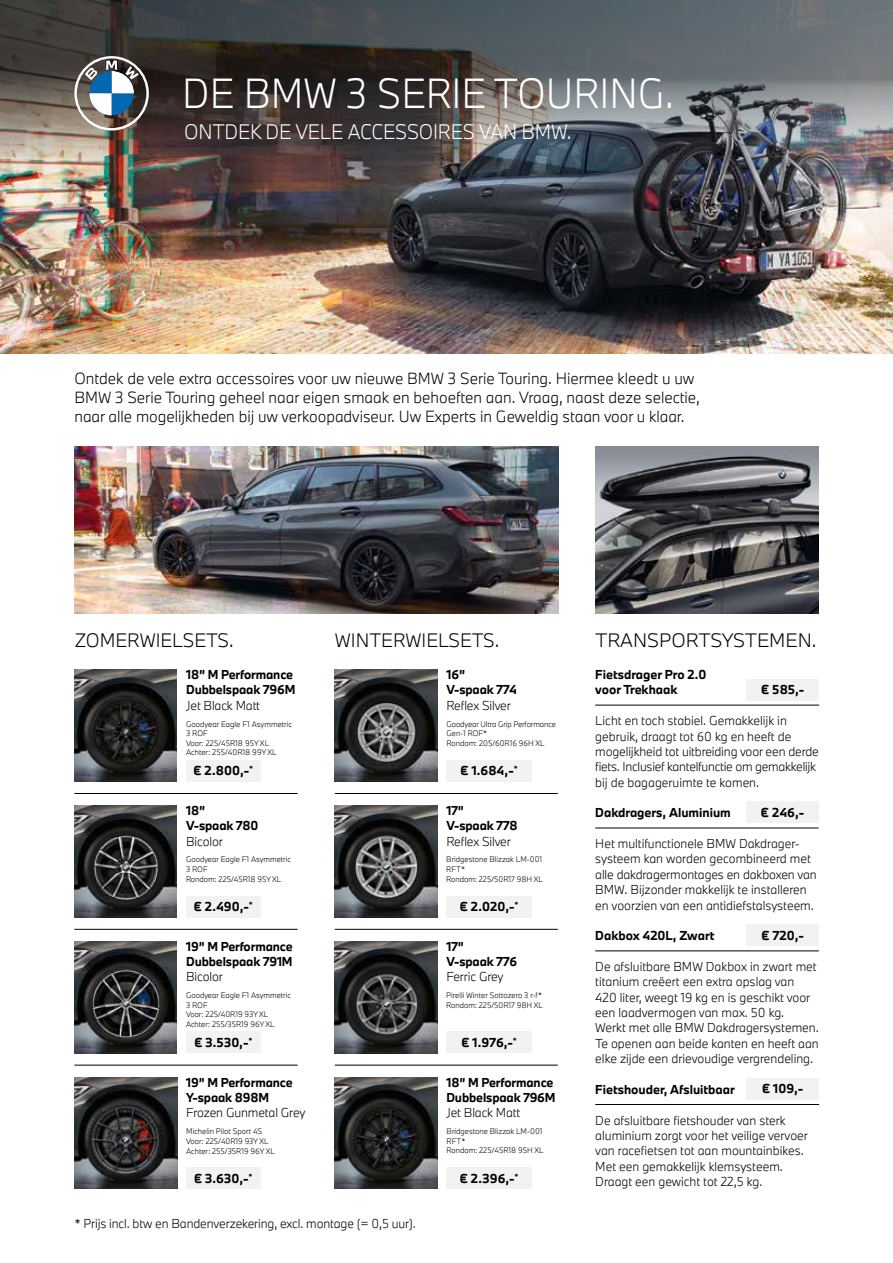
<style>
.page{position:relative;width:893px;height:1263px;background:#fff}
.page>*{position:absolute;margin:0;border:0;box-sizing:border-box;transform-origin:0 0}
.t1{font:300 39px "BMW Type Next";color:#fff;scale:.96 1}
.t2{font:300 19.5px "BMW Type Next";letter-spacing:-.01em;color:#fff;scale:.96 1}
.t3{font:300 18px "BMW Type Next";color:#000}
.t4{font:300 18px "BMW Type Next";color:#000;scale:1.04 1}
.t5{font:300 15px/19.2px "BMW Type Next";color:#000}
.t6{font:300 12px/15.3px "BMW Type Next";color:#000}
.t7{font:700 12px/15.3px "BMW Type Next";letter-spacing:-.01em;color:#000}
.t8{font:300 7.5px/9.6px "BMW Type Next";color:#000}
</style>
<div class="page">
<img style="left:74px;top:670px;width:103px;height:111px">
<img style="left:335px;top:670px;width:102px;height:111px">
<img style="left:74px;top:805px;width:103px;height:112px">
<img style="left:335px;top:805px;width:102px;height:112px">
<img style="left:335px;top:941px;width:102px;height:112px">
<img style="left:335px;top:1077px;width:102px;height:112px">
<img style="left:75px;top:1077px;width:102px;height:112px">
<img style="left:0;top:230px;width:893px;height:123px">
<img style="left:0;top:205px;width:893px;height:25px">
<img style="left:0;top:0;width:893px;height:205px">
<img style="left:74px;top:446px;width:484px;height:168px">
<img style="left:595px;top:446px;width:224px;height:168px">
<img style="left:74px;top:56px;width:75px;height:75px">
<hr style="left:335px;top:793px;width:223px;height:1px;background:#000">
<hr style="left:335px;top:929px;width:223px;height:1px;background:#000">
<hr style="left:335px;top:1065px;width:223px;height:1px;background:#000">
<div style="left:344px;top:961px;width:86px;height:84px;background:#000;opacity:.75"></div>
<div style="left:344px;top:826px;width:84px;height:84px;background:#000;opacity:.75"></div>
<div style="left:345px;top:690px;width:85px;height:85px;background:#000;opacity:.75"></div>
<hr style="left:74px;top:793px;width:224px;height:1px;background:#000">
<img style="left:85px;top:826px;width:82px;height:83px;border-radius:41px">
<img style="left:74px;top:941px;width:103px;height:112px">
<hr style="left:74px;top:929px;width:224px;height:1px;background:#000">
<hr style="left:74px;top:1065px;width:224px;height:1px;background:#000">
<img style="left:85px;top:962px;width:82px;height:83px;border-radius:41px">
<img style="left:85px;top:1097px;width:83px;height:83px;border-radius:41px">
<div style="left:186px;top:760px;width:74px;height:21px;background:#f2f2f2"></div>
<div style="left:186px;top:896px;width:74px;height:21px;background:#f2f2f2"></div>
<div style="left:186px;top:1032px;width:74px;height:21px;background:#f2f2f2"></div>
<div style="left:186px;top:1167px;width:74px;height:22px;background:#f2f2f2"></div>
<div style="left:446px;top:760px;width:85px;height:21px;background:#f2f2f2"></div>
<div style="left:446px;top:896px;width:85px;height:21px;background:#f2f2f2"></div>
<div style="left:446px;top:1032px;width:85px;height:21px;background:#f2f2f2"></div>
<div style="left:446px;top:1167px;width:85px;height:22px;background:#f2f2f2"></div>
<hr style="left:595px;top:705px;width:224px;height:1px;background:#000">
<hr style="left:595px;top:828px;width:224px;height:1px;background:#000">
<hr style="left:595px;top:951px;width:224px;height:1px;background:#000">
<hr style="left:595px;top:1104px;width:224px;height:1px;background:#000">
<div style="left:746px;top:924px;width:73px;height:22px;background:#f2f2f2"></div>
<div style="left:746px;top:1078px;width:73px;height:21px;background:#f2f2f2"></div>
<div style="left:746px;top:679px;width:73px;height:21px;background:#f2f2f2"></div>
<div style="left:746px;top:801px;width:73px;height:22px;background:#f2f2f2"></div>
<h1 class="t1" style="left:182px;top:67px;width:514px">DE BMW 3 SERIE TOURING.</h1>
<h2 class="t2" style="left:184px;top:119px;width:405px">ONTDEK DE VELE ACCESSOIRES VAN BMW.</h2>
<p class="t5" style="left:74px;top:368px;width:627px">Ontdek de vele extra accessoires voor uw nieuwe BMW 3 Serie Touring. Hiermee kleedt u uw<br>BMW 3 Serie Touring geheel naar eigen smaak en behoeften aan. Vraag, naast deze selectie, naar alle mogelijkheden bij uw verkoopadviseur. Uw Experts in Geweldig staan voor u klaar.</p>
<h3 class="t3" style="left:75px;top:627px;width:160px">ZOMERWIELSETS.</h3>
<h3 class="t3" style="left:335px;top:627px;width:166px">WINTERWIELSETS.</h3>
<h3 class="t4" style="left:595px;top:627px;width:215px">TRANSPORTSYSTEMEN.</h3>
<p class="t7" style="left:186px;top:667px;width:111px">18” M Performance<br>Dubbelspaak 796M</p>
<p class="t6" style="left:186px;top:697px;width:75px">Jet Black Matt</p>
<p class="t8" style="left:186px;top:719px;width:108px">Goodyear Eagle F1 Asymmetric<br>3 ROF<br>Voor: 225/45R18 95Y XL<br>Achter: 255/40R18 99Y XL</p>
<p class="t7" style="left:193px;top:763px;width:62px">€ 2.800,-<sup>*</sup></p>
<p class="t7" style="left:186px;top:802px;width:74px">18”<br>V-spaak 780</p>
<p class="t6" style="left:186px;top:833px;width:38px">Bicolor</p>
<p class="t8" style="left:186px;top:855px;width:107px">Goodyear Eagle F1 Asymmetric<br>3 ROF<br>Rondom: 225/45R18 95Y XL</p>
<p class="t7" style="left:194px;top:899px;width:61px">€ 2.490,-<sup>*</sup></p>
<p class="t7" style="left:186px;top:938px;width:108px">19” M Performance<br>Dubbelspaak 791M</p>
<p class="t6" style="left:186px;top:969px;width:38px">Bicolor</p>
<p class="t8" style="left:186px;top:990px;width:107px">Goodyear Eagle F1 Asymmetric<br>3 ROF<br>Voor: 225/40R19 93Y XL<br>Achter: 255/35R19 96Y XL</p>
<p class="t7" style="left:194px;top:1035px;width:60px">€ 3.530,-<sup>*</sup></p>
<p class="t7" style="left:186px;top:1074px;width:108px">19” M Performance<br>Y-spaak 898M</p>
<p class="t6" style="left:186px;top:1105px;width:121px">Frozen Gunmetal Grey</p>
<p class="t8" style="left:186px;top:1126px;width:90px">Michelin Pilot Sport 4S<br>Voor: 225/40R19 93Y XL<br>Achter: 255/35R19 96Y XL</p>
<p class="t7" style="left:194px;top:1170px;width:60px">€ 3.630,-<sup>*</sup></p>
<p class="t7" style="left:446px;top:667px;width:72px">16”<br>V-spaak 774</p>
<p class="t6" style="left:446px;top:697px;width:66px">Reflex Silver</p>
<p class="t8" style="left:446px;top:719px;width:111px">Goodyear Ultra Grip Performance<br>Gen-1 ROF*<br>Rondom: 205/60R16 96H XL</p>
<p class="t7" style="left:460px;top:763px;width:59px">€ 1.684,-<sup>*</sup></p>
<p class="t7" style="left:446px;top:802px;width:73px">17”<br>V-spaak 778</p>
<p class="t6" style="left:446px;top:833px;width:66px">Reflex Silver</p>
<p class="t8" style="left:446px;top:855px;width:98px">Bridgestone Blizzak LM-001<br>RFT*<br>Rondom: 225/50R17 98H XL</p>
<p class="t7" style="left:459px;top:899px;width:60px">€ 2.020,-<sup>*</sup></p>
<p class="t7" style="left:446px;top:938px;width:72px">17”<br>V-spaak 776</p>
<p class="t6" style="left:446px;top:969px;width:59px">Ferric Grey</p>
<p class="t8" style="left:446px;top:990px;width:98px">Pirelli Winter Sottozero 3 r-f*<br>Rondom: 225/50R17 98H XL</p>
<p class="t7" style="left:461px;top:1035px;width:57px">€ 1.976,-<sup>*</sup></p>
<p class="t7" style="left:446px;top:1074px;width:111px">18” M Performance<br>Dubbelspaak 796M</p>
<p class="t6" style="left:446px;top:1105px;width:75px">Jet Black Matt</p>
<p class="t8" style="left:447px;top:1126px;width:98px">Bridgestone Blizzak LM-001<br>RFT*<br>Rondom: 225/45R18 95H XL</p>
<p class="t7" style="left:459px;top:1170px;width:61px">€ 2.396,-<sup>*</sup></p>
<p class="t7" style="left:595px;top:667px;width:113px">Fietsdrager Pro 2.0 voor Trekhaak</p>
<p class="t6" style="left:595px;top:713px;width:225px">Licht en toch stabiel. Gemakkelijk in gebruik, draagt tot 60 kg en heeft de mogelijkheid tot uitbreiding voor een derde fiets. Inclusief kantelfunctie om gemakkelijk bij de bagageruimte te komen.</p>
<p class="t7" style="left:595px;top:805px;width:137px">Dakdragers, Aluminium</p>
<p class="t6" style="left:595px;top:836px;width:223px">Het multifunctionele BMW Dakdrager&shy;systeem kan worden gecombineerd met alle dakdragermontages en dakboxen van BMW. Bijzonder makkelijk te installeren en voorzien van een antidiefstalsysteem.</p>
<p class="t7" style="left:595px;top:928px;width:121px">Dakbox 420L, Zwart</p>
<p class="t6" style="left:595px;top:958px;width:225px">De afsluitbare BMW Dakbox in zwart met titanium creëert een extra opslag van 420 liter, weegt 19 kg en is geschikt voor een laadvermogen van max. 50 kg.<br>Werkt met alle BMW Dakdragersystemen.<br>Te openen aan beide kanten en heeft aan elke zijde een drievoudige vergrendeling.</p>
<p class="t7" style="left:595px;top:1081px;width:141px">Fietshouder, Afsluitbaar</p>
<p class="t6" style="left:595px;top:1112px;width:214px">De afsluitbare fietshouder van sterk aluminium zorgt voor het veilige vervoer van racefietsen tot aan mountainbikes.<br>Met een gemakkelijk klemsysteem.<br>Draagt een gewicht tot 22,5 kg.</p>
<p class="t7" style="left:761px;top:682px;width:45px">€ 585,-</p>
<p class="t7" style="left:761px;top:804px;width:45px">€ 246,-</p>
<p class="t7" style="left:761px;top:927px;width:44px">€ 720,-</p>
<p class="t7" style="left:762px;top:1081px;width:43px">€ 109,-</p>
<p class="t6" style="left:74px;top:1215px;width:343px">* Prijs incl. btw en Bandenverzekering, excl. montage (= 0,5 uur).</p>
</div>
